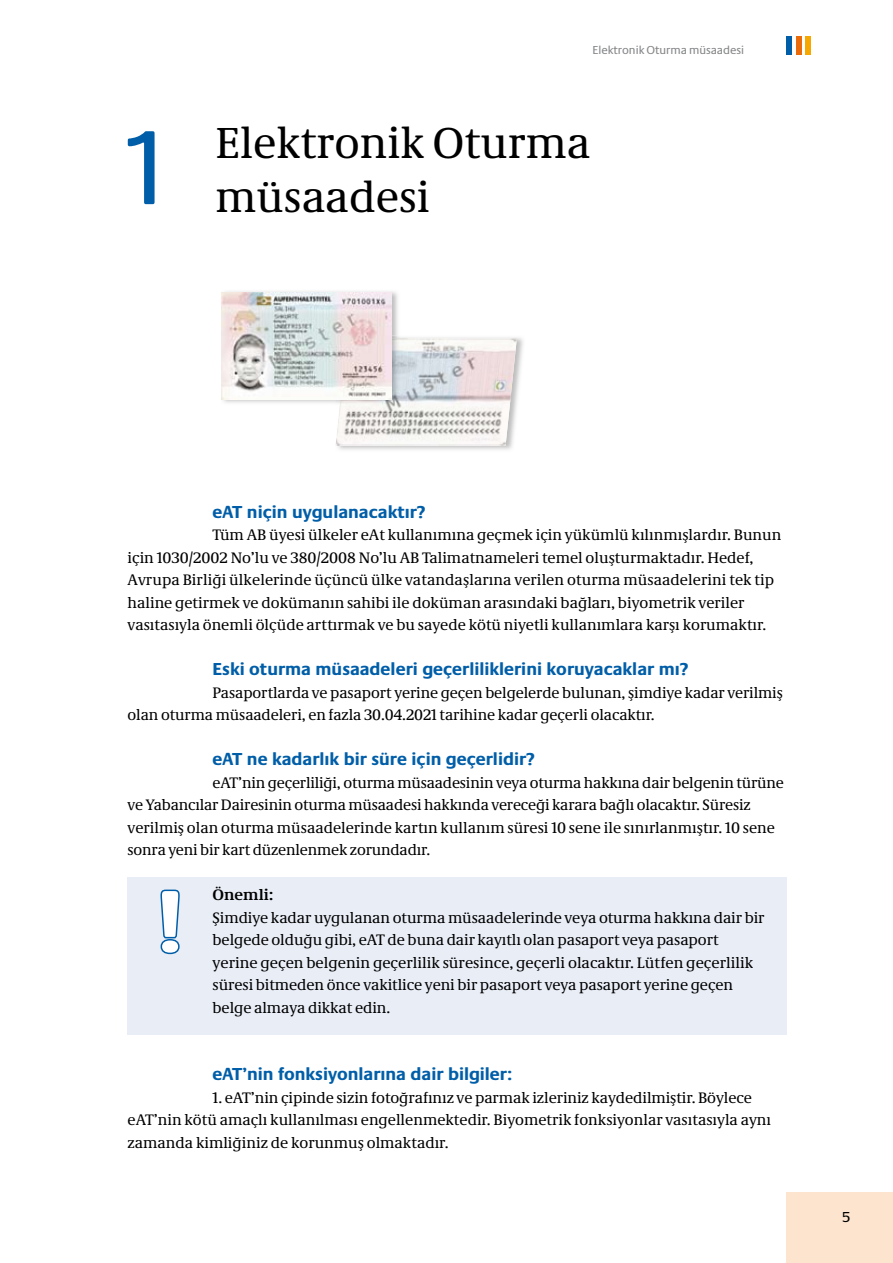
<style>
.page{position:relative;width:893px;height:1263px;background:#fff}
.page>*{position:absolute;margin:0;border:0;box-sizing:border-box;transform-origin:0 0}
.t1{font:108px "Neue Praxis Tab";color:#005ea8}
.t2{font:700 90px "Neue Praxis";color:#fff}
.t3{font:45px/54px "Neue Demos Turk";color:#000}
.t4{font:700 18px "Neue Praxis Turk";color:#005ea8}
.t5{font:15.75px/22.5px "Neue Demos Turk";color:#000}
.t6{font:700 15.75px "Neue Demos Turk";color:#000}
.t7{font:15px "Neue Praxis Turk";color:#000}
.t8{font:12px "Neue Praxis Turk";color:#87888a}
</style>
<div class="page">
<div style="left:787px;top:1193px;width:106px;height:70px;background:#fde4ce"></div>
<div style="left:806px;top:36px;width:5px;height:18px;background:#f6a800"></div>
<div style="left:796px;top:36px;width:5px;height:18px;background:#eb6a0a"></div>
<div style="left:786px;top:36px;width:6px;height:18px;background:#005ea8"></div>
<div style="left:128px;top:878px;width:659px;height:157px;background:#e9edf6"></div>
<img style="left:338px;top:337px;width:185px;height:113px">
<img style="left:336px;top:338px;width:181px;height:108px">
<img style="left:221px;top:291px;width:177px;height:112px">
<img style="left:339px;top:338px;width:69px;height:75px">
<img style="left:221px;top:292px;width:170px;height:107px">
<svg style="left:160px;top:889px;width:20px;height:66px"></svg>
<h1 class="t1" style="left:115px;top:103px;width:65px">1</h1>
<p class="t8" style="left:592px;top:43px;width:153px">Elektronik Oturma müsaadesi</p>
<h3 class="t3" style="left:216px;top:115px;width:377px">Elektronik Oturma müsaadesi</h3>
<p class="t4" style="left:213px;top:501px;width:215px">eAT niçin uygulanacaktır?</p>
<p class="t5" style="left:128px;top:523px;width:655px;text-indent:85px">Tüm AB üyesi ülkeler eAt kullanımına geçmek için yükümlü kılınmışlardır. Bunun için 1030/2002 No’lu ve 380/2008 No’lu AB Talimatnameleri temel oluşturmaktadır. Hedef, Avrupa Birliği ülkelerinde üçüncü ülke vatandaşlarına verilen oturma müsaadelerini tek tip haline getirmek ve dokümanın sahibi ile doküman arasındaki bağları, biyometrik veriler vasıtasıyla önemli ölçüde arttırmak ve bu sayede kötü niyetli kullanımlara karşı korumaktır.</p>
<p class="t4" style="left:213px;top:658px;width:478px">Eski oturma müsaadeleri geçerliliklerini koruyacaklar mı?</p>
<p class="t5" style="left:128px;top:681px;width:657px;text-indent:85px">Pasaportlarda ve pasaport yerine geçen belgelerde bulunan, şimdiye kadar verilmiş olan oturma müsaadeleri, en fazla 30.04.2021 tarihine kadar geçerli olacaktır.</p>
<p class="t4" style="left:213px;top:748px;width:324px">eAT ne kadarlık bir süre için geçerlidir?</p>
<p class="t5" style="left:128px;top:771px;width:658px;text-indent:85px">eAT’nin geçerliliği, oturma müsaadesinin veya oturma hakkına dair belgenin türüne ve Yabancılar Dairesinin oturma müsaadesi hakkında vereceği karara bağlı olacaktır. Süresiz verilmiş olan oturma müsaadelerinde kartın kullanım süresi 10 sene ile sınırlanmıştır. 10 sene sonra yeni bir kart düzenlenmek zorundadır.</p>
<p class="t6" style="left:213px;top:885px;width:62px">Önemli:</p>
<p class="t5" style="left:213px;top:906px;width:553px">Şimdiye kadar uygulanan oturma müsaadelerinde veya oturma hakkına dair bir belgede olduğu gibi, eAT de buna dair kayıtlı olan pasaport veya pasaport yerine geçen belgenin geçerlilik süresince, geçerli olacaktır. Lütfen geçerlilik süresi bitmeden önce vakitlice yeni bir pasaport veya pasaport yerine geçen belge almaya dikkat edin.</p>
<h2 class="t2" style="left:154px;top:866px;width:34px">!</h2>
<p class="t4" style="left:213px;top:1063px;width:301px">eAT’nin fonksiyonlarına dair bilgiler:</p>
<p class="t5" style="left:128px;top:1086px;width:645px;text-indent:85px">1. eAT’nin çipinde sizin fotoğrafınız ve parmak izleriniz kaydedilmiştir. Böylece eAT’nin kötü amaçlı kullanılması engellenmektedir. Biyometrik fonksiyonlar vasıtasıyla aynı zamanda kimliğiniz de korunmuş olmaktadır.</p>
<p class="t7" style="left:842px;top:1208px;width:10px">5</p>
</div>
